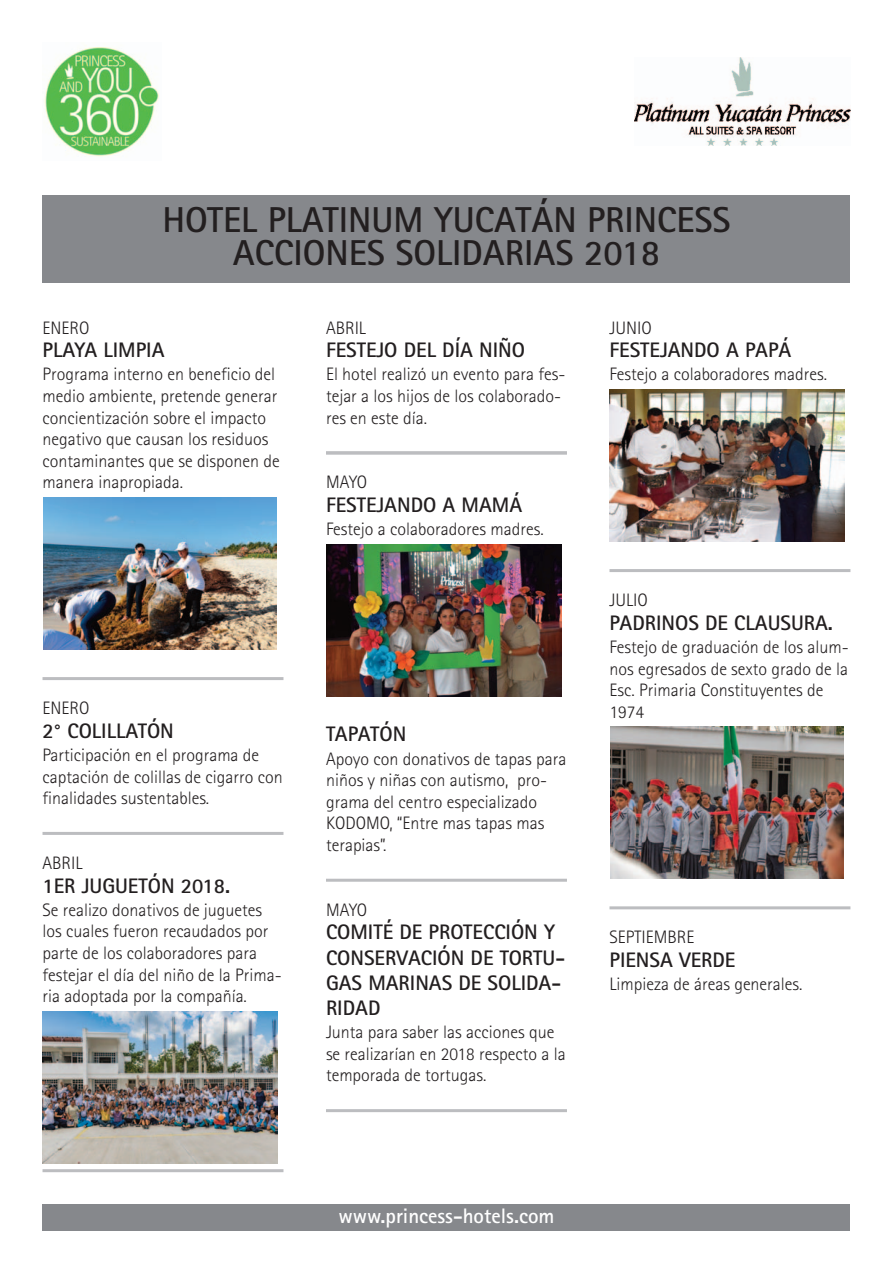
<style>
.page{position:relative;width:893px;height:1263px;background:#fff}
.page>*{position:absolute;margin:0;border:0;box-sizing:border-box;transform-origin:0 0}
.t1{font:700 36px/33px "Rotis Sans Serif";color:#231f20;text-align:center}
.t2{font:700 21px/25.2px "Rotis Sans Serif";color:#231f20}
.t3{font:700 21px "Rotis Sans Serif";color:#fff}
.t4{font:300 18px/21.6px "Rotis Sans Serif";color:#231f20}
</style>
<div class="page">
<div style="left:43px;top:195px;width:807px;height:87px;background:#86888c"></div>
<hr style="left:43px;top:677px;width:240px;height:3px;background:#bcbdc0">
<hr style="left:43px;top:832px;width:240px;height:3px;background:#bcbdc0">
<hr style="left:43px;top:1169px;width:240px;height:3px;background:#bcbdc0">
<hr style="left:326px;top:451px;width:241px;height:3px;background:#bcbdc0">
<hr style="left:326px;top:879px;width:241px;height:3px;background:#bcbdc0">
<hr style="left:326px;top:1109px;width:241px;height:3px;background:#bcbdc0">
<hr style="left:609px;top:569px;width:241px;height:3px;background:#bcbdc0">
<hr style="left:609px;top:906px;width:241px;height:3px;background:#bcbdc0">
<img style="left:43px;top:498px;width:234px;height:151px">
<img style="left:43px;top:1011px;width:235px;height:152px">
<img style="left:326px;top:544px;width:235px;height:152px">
<img style="left:609px;top:390px;width:236px;height:151px">
<img style="left:610px;top:727px;width:234px;height:151px">
<div style="left:43px;top:1204px;width:807px;height:27px;background:#86888c"></div>
<img style="left:44px;top:47px;width:115px;height:110px">
<img style="left:634px;top:58px;width:216px;height:87px">
<h1 class="t1" style="left:162px;top:207px;width:570px">HOTEL PLATINUM YUCATÁN PRINCESS<br>ACCIONES SOLIDARIAS 2018</h1>
<p class="t4" style="left:43px;top:319px;width:48px">ENERO</p>
<p class="t2" style="left:43px;top:340px;width:123px">PLAYA LIMPIA</p>
<p class="t4" style="left:43px;top:365px;width:239px">Programa interno en beneficio del medio ambiente, pretende generar concientización sobre el impacto negativo que causan los residuos contaminantes que se disponen de manera inapropiada.</p>
<p class="t4" style="left:43px;top:699px;width:48px">ENERO</p>
<p class="t2" style="left:43px;top:720px;width:133px">2° COLILLATÓN</p>
<p class="t4" style="left:43px;top:746px;width:242px">Participación en el programa de captación de colillas de cigarro con finalidades sustentables.</p>
<p class="t4" style="left:43px;top:854px;width:41px">ABRIL</p>
<p class="t2" style="left:43px;top:875px;width:189px">1ER JUGUETÓN 2018.</p>
<p class="t4" style="left:43px;top:901px;width:241px">Se realizo donativos de juguetes los cuales fueron recaudados por parte de los colaboradores para festejar el día del niño de la Prima&shy;ria adoptada por la compañía.</p>
<p class="t4" style="left:326px;top:319px;width:41px">ABRIL</p>
<p class="t2" style="left:326px;top:340px;width:200px">FESTEJO DEL DÍA NIÑO</p>
<p class="t4" style="left:326px;top:365px;width:241px">El hotel realizó un evento para fes&shy;tejar a los hijos de los colaborado&shy;res en este día.</p>
<p class="t4" style="left:326px;top:473px;width:42px">MAYO</p>
<p class="t2" style="left:326px;top:494px;width:198px">FESTEJANDO A MAMÁ</p>
<p class="t4" style="left:326px;top:520px;width:219px">Festejo a colaboradores madres.</p>
<p class="t2" style="left:326px;top:724px;width:82px">TAPATÓN</p>
<p class="t4" style="left:326px;top:749px;width:242px">Apoyo con donativos de tapas para niños y niñas con autismo, pro&shy;grama del centro especializado<br>KODOMO, “Entre mas tapas mas terapias”.</p>
<p class="t4" style="left:326px;top:901px;width:42px">MAYO</p>
<p class="t2" style="left:326px;top:922px;width:241px">COMITÉ DE PROTECCIÓN Y<br>CONSERVACIÓN DE TORTU-<br>GAS MARINAS DE SOLIDA-<br>RIDAD</p>
<p class="t4" style="left:326px;top:1023px;width:241px">Junta para saber las acciones que se realizarían en 2018 respecto a la temporada de tortugas.</p>
<p class="t4" style="left:609px;top:319px;width:44px">JUNIO</p>
<p class="t2" style="left:609px;top:340px;width:183px">FESTEJANDO A PAPÁ</p>
<p class="t4" style="left:609px;top:365px;width:219px">Festejo a colaboradores madres.</p>
<p class="t4" style="left:609px;top:591px;width:40px">JULIO</p>
<p class="t2" style="left:609px;top:612px;width:225px">PADRINOS DE CLAUSURA.</p>
<p class="t4" style="left:609px;top:638px;width:241px">Festejo de graduación de los alum&shy;nos egresados de sexto grado de la<br>Esc. Primaria Constituyentes de<br>1974</p>
<p class="t4" style="left:609px;top:928px;width:86px">SEPTIEMBRE</p>
<p class="t2" style="left:609px;top:949px;width:127px">PIENSA VERDE</p>
<p class="t4" style="left:609px;top:975px;width:195px">Limpieza de áreas generales.</p>
<p class="t3" style="left:339px;top:1208px;width:217px">www.princess-hotels.com</p>
</div>
